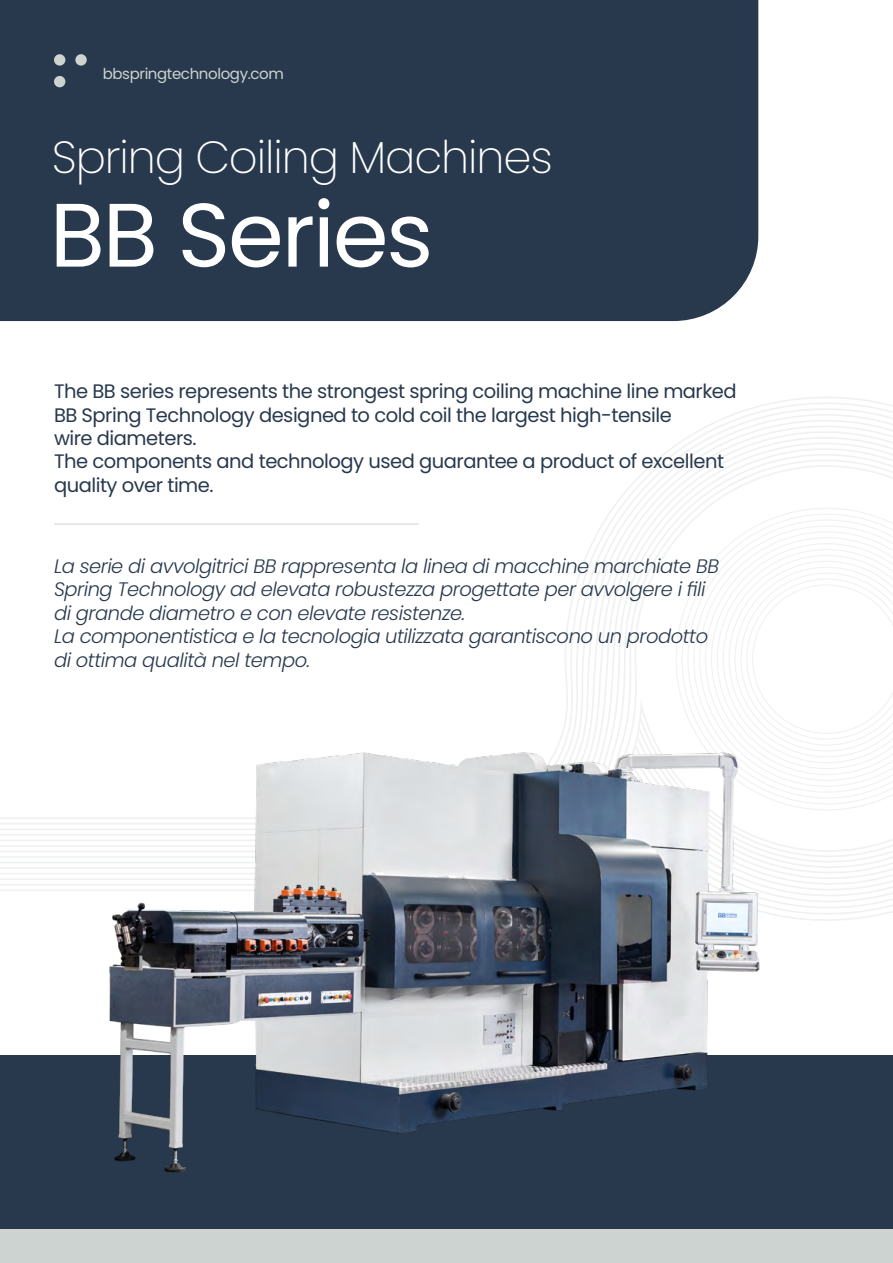
<style>
.page{position:relative;width:893px;height:1263px;background:#fff}
.page>*{position:absolute;margin:0;border:0;box-sizing:border-box;transform-origin:0 0}
.t1{font:90px "Poppins";letter-spacing:-.025em;color:#fff}
.t2{font:200 45px "Poppins";letter-spacing:-.025em;color:#fff}
.t3{font:italic 300 19.5px/23.4px "Poppins";letter-spacing:-.025em;color:#28394d}
.t4{font:19.5px/23.4px "Poppins";letter-spacing:-.025em;color:#28394d}
.t5{font:15px "Poppins";letter-spacing:-.025em;color:#cdd3d1}
</style>
<div class="page">
<div style="left:0;top:0;width:758px;height:321px;background:#28394d"></div>
<svg style="left:0;top:397px;width:893px;height:488px"></svg>
<svg style="left:617px;top:487px;width:276px;height:11px"></svg>
<svg style="left:609px;top:498px;width:284px;height:421px"></svg>
<div style="left:0;top:1055px;width:893px;height:208px;background:#28394d"></div>
<div style="left:54px;top:54px;width:11px;height:12px;background:#cdd3d1;border-radius:50%"></div>
<div style="left:75px;top:54px;width:12px;height:12px;background:#cdd3d1;border-radius:50%"></div>
<div style="left:54px;top:76px;width:11px;height:11px;background:#cdd3d1;border-radius:50%"></div>
<img style="left:17px;top:632px;width:840px;height:541px">
<div style="left:0;top:1230px;width:893px;height:33px;background:#cdd3d1"></div>
<hr style="left:54px;top:524px;width:365px;height:1px;background:#cdd3d1">
<p class="t5" style="left:103px;top:65px;width:183px">bbspringtechnology.com</p>
<h2 class="t2" style="left:52px;top:131px;width:502px">Spring Coiling Machines</h2>
<h1 class="t1" style="left:50px;top:183px;width:385px">BB Series</h1>
<p class="t4" style="left:54px;top:380px;width:684px">The BB series represents the strongest spring coiling machine line marked BB Spring Technology designed to cold coil the largest high-tensile<br>wire diameters.<br>The components and technology used guarantee a product of excellent quality over time.</p>
<p class="t3" style="left:54px;top:554px;width:666px">La serie di avvolgitrici BB rappresenta la linea di macchine marchiate BB Spring Technology ad elevata robustezza progettate per avvolgere i fili di grande diametro e con elevate resistenze.<br>La componentistica e la tecnologia utilizzata garantiscono un prodotto di ottima qualità nel tempo.</p>
</div>
